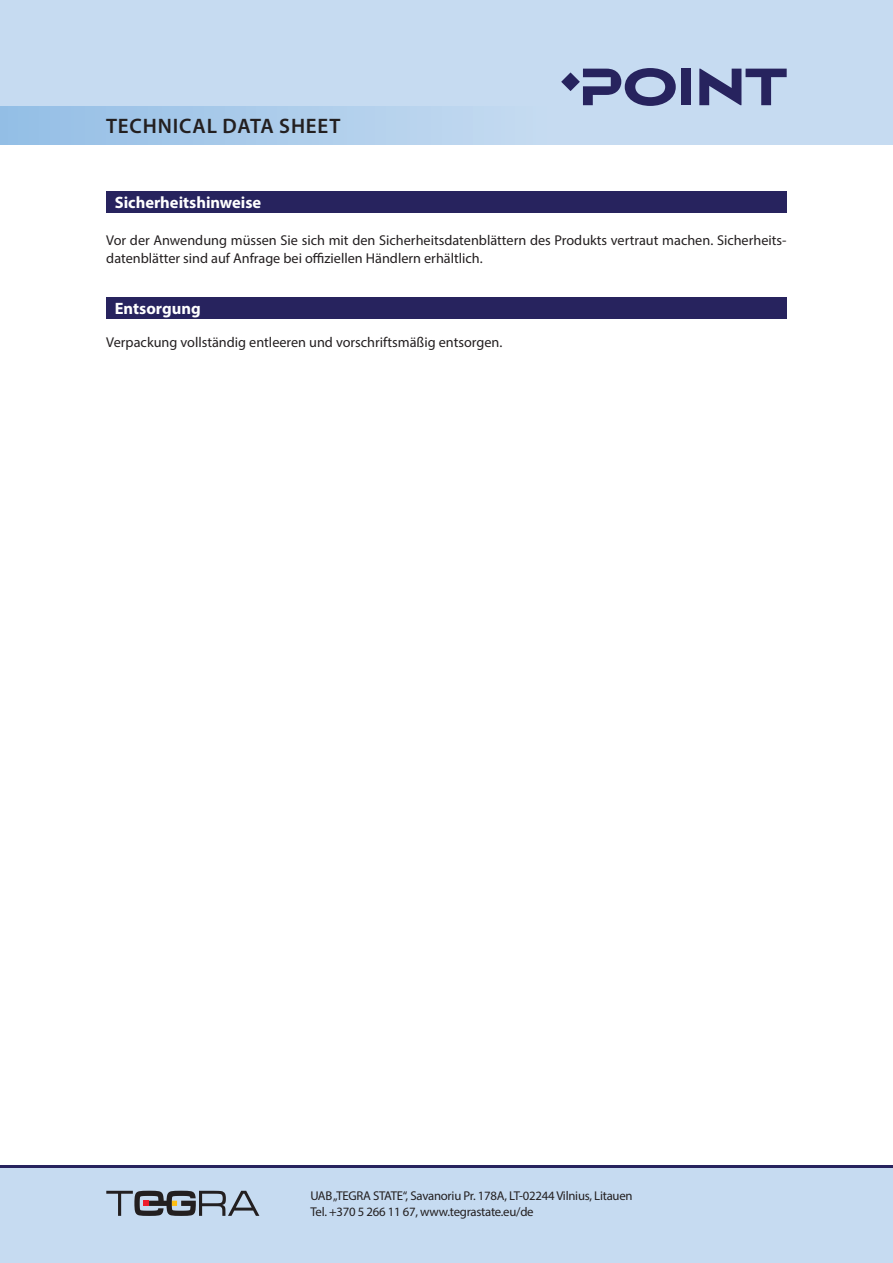
<style>
.page{position:relative;width:893px;height:1263px;background:#fff}
.page>*{position:absolute;margin:0;border:0;box-sizing:border-box;transform-origin:0 0}
.t1{font:600 21px "Myriad Pro";letter-spacing:.04em;color:#231f20}
.t2{font:700 16.5px "Myriad Pro";color:#fff}
.t3{font:14.25px/17.1px "Myriad Pro";color:#231f20}
.t4{font:12.75px/15.3px "Myriad Pro";letter-spacing:-.02em;color:#231f20}
</style>
<div class="page">
<div style="left:0;top:0;width:893px;height:145px;background:#c6dbf1"></div>
<div style="left:0;top:106px;width:893px;height:39px;background:linear-gradient(to right,#9bc2e7,#d2e2f4)"></div>
<div style="left:0;top:1165px;width:893px;height:98px;background:#c6dbf1"></div>
<hr style="left:0;top:1165px;width:893px;height:2px;background:#27235e">
<svg style="left:106px;top:1191px;width:153px;height:25px"></svg>
<div style="left:681px;top:69px;width:10px;height:36px;background:#27235e"></div>
<svg style="left:699px;top:69px;width:88px;height:36px"></svg>
<svg style="left:583px;top:68px;width:93px;height:38px"></svg>
<svg style="left:561px;top:73px;width:19px;height:18px"></svg>
<div style="left:106px;top:191px;width:681px;height:22px;background:#27235e"></div>
<div style="left:106px;top:298px;width:681px;height:21px;background:#27235e"></div>
<h1 class="t1" style="left:106px;top:112px;width:236px">TECHNICAL DATA SHEET</h1>
<p class="t2" style="left:115px;top:191px;width:148px">Sicherheitshinweise</p>
<p class="t3" style="left:106px;top:232px;width:682px">Vor der Anwendung müssen Sie sich mit den Sicherheitsdatenblättern des Produkts vertraut machen. Sicherheits&shy;datenblätter sind auf Anfrage bei offiziellen Händlern erhältlich.</p>
<p class="t2" style="left:115px;top:298px;width:87px">Entsorgung</p>
<p class="t3" style="left:106px;top:333px;width:398px">Verpackung vollständig entleeren und vorschriftsmäßig entsorgen.</p>
<p class="t4" style="left:310px;top:1188px;width:324px">UAB „TEGRA STATE“, Savanoriu Pr. 178A, LT-02244 Vilnius, Litauen<br>Tel. +370 5 266 11 67, www.tegrastate.eu/de</p>
</div>
